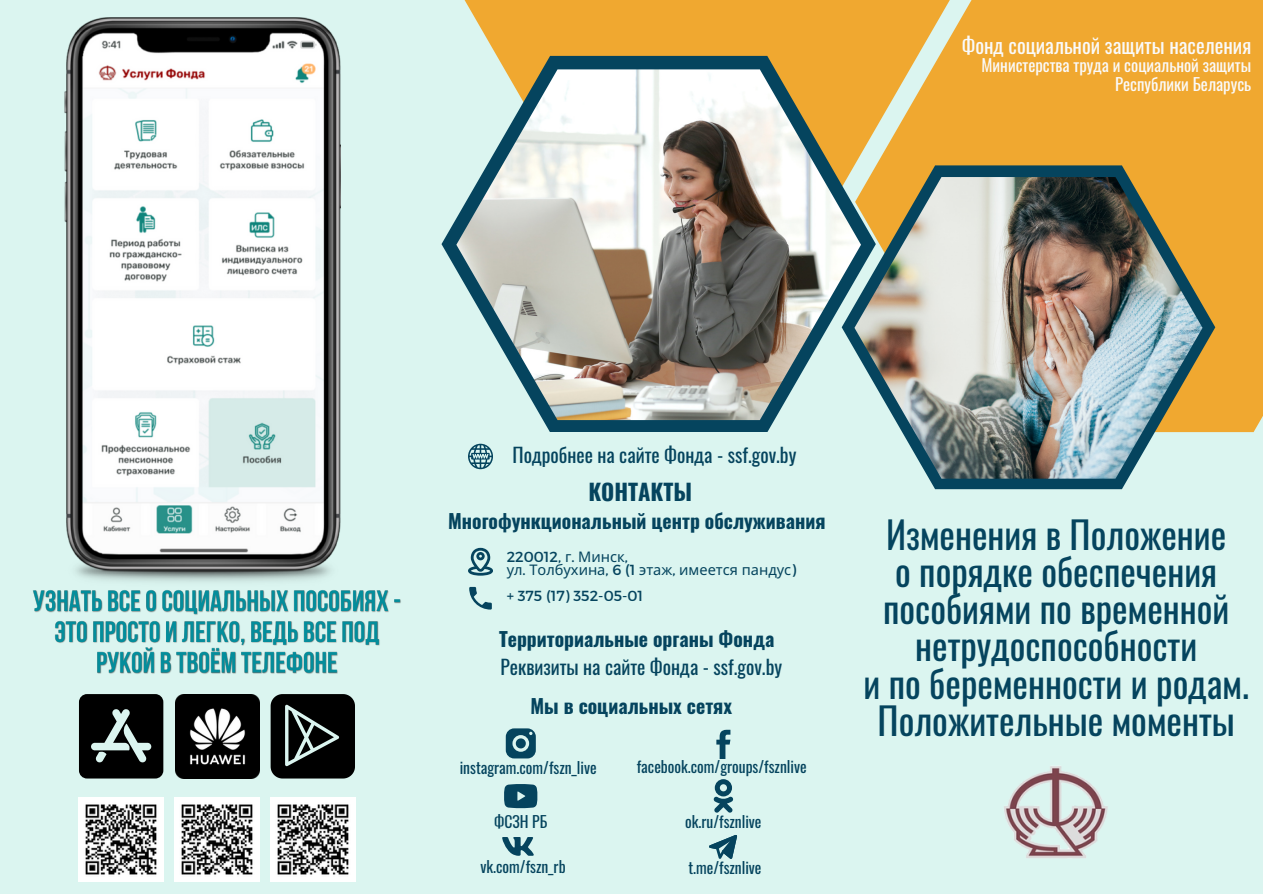
<style>
.page{position:relative;width:1263px;height:894px;background:#fff}
.page>*{position:absolute;margin:0;border:0;box-sizing:border-box;transform-origin:0 0}
.t1{font:36.9px/37.2px "Oswald";color:#05445e;text-align:center}
.t2{font:700 22.5px "Oswald";color:#05445e}
.t3{font:20.7px "Oswald";color:#fafafa}
.t4{font:700 19.65px "Oswald";color:#05445e}
.t5{font:19.65px "Oswald";color:#05445e}
.t6{font:16.8px "Oswald";color:#fafafa}
.t7{font:15.6px "Oswald";color:#05445e}
.t8{font:14.55px "Noto Sans";color:#05445e}
.t9{font:14.55px "Montserrat";color:#05445e}
.s1{font-family:"Noto Sans"}
.s2{font-family:"Montserrat"}
</style>
<div class="page">
<div style="left:0;top:0;width:1263px;height:893px;background:#dbf5f0"></div>
<div style="left:464px;top:0;width:391px;height:56px;background:#f0a830"></div>
<svg style="left:441px;top:56px;width:414px;height:376px"></svg>
<img style="left:456px;top:69px;width:399px;height:351px">
<div style="left:855px;top:0;width:408px;height:432px;background:#f0a830"></div>
<svg style="left:842px;top:165px;width:373px;height:324px"></svg>
<img style="left:854px;top:177px;width:348px;height:301px">
<img style="left:1004px;top:766px;width:104px;height:92px">
<img style="left:64px;top:17px;width:277px;height:565px">
<img style="left:33px;top:590px;width:368px;height:84px">
<img style="left:175px;top:694px;width:84px;height:84px">
<svg style="left:79px;top:694px;width:84px;height:84px;background:#222626"></svg>
<svg style="left:271px;top:694px;width:84px;height:84px;background:#1d2020"></svg>
<img style="left:271px;top:797px;width:84px;height:84px">
<img style="left:175px;top:797px;width:84px;height:84px">
<img style="left:79px;top:797px;width:84px;height:84px">
<svg style="left:469px;top:586px;width:23px;height:23px"></svg>
<svg style="left:468px;top:443px;width:25px;height:26px"></svg>
<svg style="left:468px;top:547px;width:25px;height:28px"></svg>
<svg style="left:506px;top:728px;width:30px;height:30px"></svg>
<svg style="left:504px;top:784px;width:33px;height:24px"></svg>
<svg style="left:709px;top:835px;width:28px;height:23px"></svg>
<svg style="left:713px;top:779px;width:20px;height:33px"></svg>
<svg style="left:502px;top:837px;width:32px;height:18px"></svg>
<svg style="left:716px;top:729px;width:14px;height:29px"></svg>
<p class="t3" style="left:962px;top:30px;width:291px">Фонд социальной защиты населения</p>
<p class="t6" style="left:981px;top:52px;width:271px">Министерства труда и социальной защиты</p>
<p class="t6" style="left:1115px;top:71px;width:138px">Республики Беларусь</p>
<p class="t5" style="left:513px;top:439px;width:285px">Подробнее на сайте Фонда - ssf.gov.by</p>
<p class="t2" style="left:588px;top:473px;width:105px">КОНТАКТЫ</p>
<p class="t4" style="left:448px;top:505px;width:379px">Многофункциональный центр обслуживания</p>
<p class="t9" style="left:507px;top:547px;width:123px">220012, <span class="s1">г</span>. <span class="s1">Минск</span>,</p>
<p class="t8" style="left:507px;top:559px;width:291px">ул<span class="s2">.</span> Толбухина<span class="s2">, 6 (1</span> этаж<span class="s2">,</span> имеется пандус<span class="s2">)</span></p>
<p class="t9" style="left:507px;top:586px;width:138px">+ 375 (17) 352-05-01</p>
<h3 class="t4" style="left:499px;top:623px;width:277px">Территориальные органы Фонда</h3>
<p class="t5" style="left:501px;top:651px;width:283px">Реквизиты на сайте Фонда - ssf.gov.by</p>
<p class="t4" style="left:530px;top:690px;width:203px">Мы в социальных сетях</p>
<p class="t7" style="left:460px;top:755px;width:138px">instagram.com/fszn_live</p>
<p class="t7" style="left:637px;top:753px;width:171px">facebook.com/groups/fsznlive</p>
<p class="t7" style="left:494px;top:809px;width:55px">ФСЗН РБ</p>
<p class="t7" style="left:481px;top:854px;width:87px">vk.com/fszn_rb</p>
<p class="t7" style="left:685px;top:809px;width:78px">ok.ru/fsznlive</p>
<p class="t7" style="left:688px;top:855px;width:75px">t.me/fsznlive</p>
<p class="t1" style="left:863px;top:514px;width:387px">Изменения в Положение<br>о порядке обеспечения пособиями по временной нетрудоспособности<br>и по беременности и родам.<br>Положительные моменты</p>
</div>
